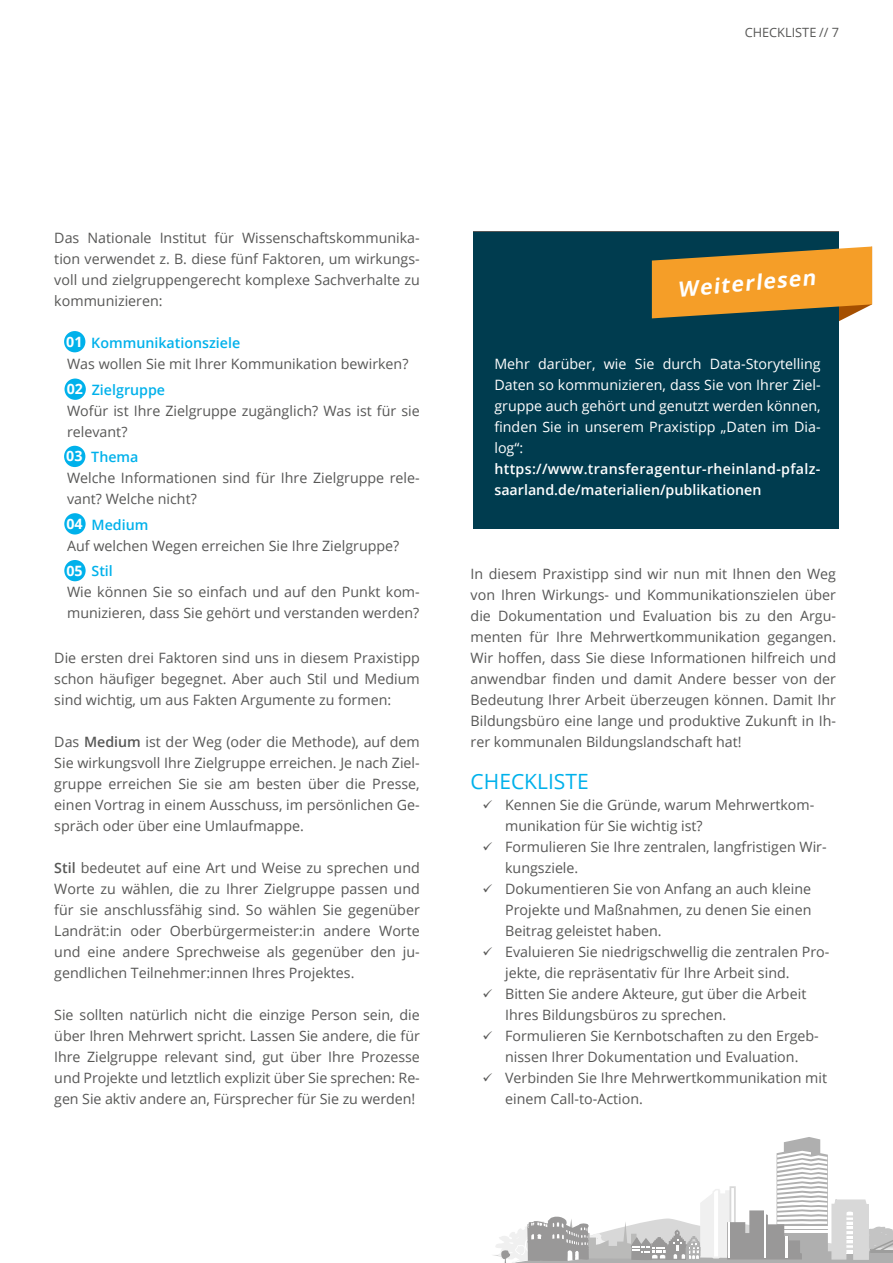
<style>
.page{position:relative;width:893px;height:1263px;background:#fff}
.page>*{position:absolute;margin:0;border:0;box-sizing:border-box;transform-origin:0 0}
.t1{font:italic 700 21px "Open Sans";color:#fff}
.Absatzformat_1{font:21px "Open Sans";color:#00b1eb}
.t2{font:14.25px/21px "Open Sans";color:#575756}
.t3{font:14.25px/21px "Open Sans";color:#fff;text-align:justify}
.t4{font:600 14.25px/21px "Open Sans";letter-spacing:.02em;color:#fff}
.t5{font:600 14.25px "Open Sans";color:#00b1eb}
.Absatzformat_1-2{font:700 14.25px "Open Sans";color:#fff}
.t6{font:12.75px "Open Sans";color:#575756}
.s1{font-weight:600}
</style>
<div class="page">
<svg style="left:493px;top:1137px;width:400px;height:126px"></svg>
<div style="left:473px;top:232px;width:366px;height:297px;background:#003c4f"></div>
<svg style="left:652px;top:246px;width:220px;height:75px"></svg>
<div style="left:64px;top:331px;width:21px;height:21px;background:#00b1eb;border-radius:50%"></div>
<div style="left:65px;top:378px;width:21px;height:22px;background:#00b1eb;border-radius:50%"></div>
<div style="left:64px;top:446px;width:21px;height:21px;background:#00b1eb;border-radius:50%"></div>
<div style="left:64px;top:513px;width:22px;height:21px;background:#00b1eb;border-radius:50%"></div>
<div style="left:64px;top:560px;width:22px;height:21px;background:#00b1eb;border-radius:50%"></div>
<p class="t6" style="left:745px;top:23px;width:96px">CHECKLISTE // 7</p>
<p class="t2" style="left:54px;top:227px;width:367px;text-align:justify">Das Nationale Institut für Wissenschaftskommunika&shy;tion verwendet z. B. diese fünf Faktoren, um wirkungs&shy;voll und zielgruppengerecht komplexe Sachverhalte zu kommunizieren:</p>
<p class="t5" style="left:91px;top:333px;width:150px">Kommunikationsziele</p>
<p class="t2" style="left:67px;top:353px;width:343px">Was wollen Sie mit Ihrer Kommunikation bewirken?</p>
<p class="t5" style="left:92px;top:380px;width:75px">Zielgruppe</p>
<p class="t2" style="left:67px;top:399px;width:354px">Wofür ist Ihre Zielgruppe zugänglich? Was ist für sie relevant?</p>
<p class="t5" style="left:91px;top:447px;width:49px">Thema</p>
<p class="t2" style="left:67px;top:467px;width:354px">Welche Informationen sind für Ihre Zielgruppe rele&shy;vant? Welche nicht?</p>
<p class="t5" style="left:92px;top:515px;width:58px">Medium</p>
<p class="t2" style="left:67px;top:534px;width:334px">Auf welchen Wegen erreichen Sie Ihre Zielgruppe?</p>
<p class="t5" style="left:92px;top:561px;width:23px">Stil</p>
<p class="t2" style="left:67px;top:581px;width:354px">Wie können Sie so einfach und auf den Punkt kom&shy;munizieren, dass Sie gehört und verstanden werden?</p>
<p class="t2" style="left:54px;top:647px;width:367px;text-align:justify">Die ersten drei Faktoren sind uns in diesem Praxistipp schon häufiger begegnet. Aber auch Stil und Medium sind wichtig, um aus Fakten Argumente zu formen:</p>
<p class="t2" style="left:54px;top:731px;width:367px;text-align:justify">Das <span class="s1">Medium</span> ist der Weg (oder die Methode), auf dem Sie wirkungsvoll Ihre Zielgruppe erreichen. Je nach Ziel&shy;gruppe erreichen Sie sie am besten über die Presse, einen Vortrag in einem Ausschuss, im persönlichen Ge&shy;spräch oder über eine Umlaufmappe.</p>
<p class="t2" style="left:54px;top:857px;width:367px;text-align:justify"><span class="s1">Stil</span> bedeutet auf eine Art und Weise zu sprechen und Worte zu wählen, die zu Ihrer Zielgruppe passen und für sie anschlussfähig sind. So wählen Sie gegenüber Landrät:in oder Oberbürgermeister:in andere Worte und eine andere Sprechweise als gegenüber den ju&shy;gendlichen Teilnehmer:innen Ihres Projektes.</p>
<p class="t2" style="left:54px;top:1004px;width:367px;text-align:justify">Sie sollten natürlich nicht die einzige Person sein, die über Ihren Mehrwert spricht. Lassen Sie andere, die für Ihre Zielgruppe relevant sind, gut über Ihre Prozesse und Projekte und letztlich explizit über Sie sprechen: Re&shy;gen Sie aktiv andere an, Fürsprecher für Sie zu werden!</p>
<p class="Absatzformat_1-2" style="left:66px;top:332px;width:18px">01</p>
<p class="Absatzformat_1-2" style="left:67px;top:379px;width:18px">02</p>
<p class="Absatzformat_1-2" style="left:66px;top:446px;width:18px">03</p>
<p class="Absatzformat_1-2" style="left:66px;top:514px;width:18px">04</p>
<p class="Absatzformat_1-2" style="left:66px;top:560px;width:18px">05</p>
<p class="t1" style="left:676px;top:274px;width:140px;rotate:-5deg">Weiterlesen</p>
<p class="t3" style="left:494px;top:353px;width:328px">Mehr darüber, wie Sie durch Data-Storytelling Daten so kommunizieren, dass Sie von Ihrer Ziel&shy;gruppe auch gehört und genutzt werden können, finden Sie in unserem Praxistipp „Daten im Dia&shy;log“:</p>
<p class="t4" style="left:494px;top:458px;width:328px">https://www.transferagentur-rheinland-pfalz&shy;saarland.de/materialien/publikationen</p>
<p class="t2" style="left:471px;top:563px;width:367px;text-align:justify">In diesem Praxistipp sind wir nun mit Ihnen den Weg von Ihren Wirkungs- und Kommunikationszielen über die Dokumentation und Evaluation bis zu den Argu&shy;menten für Ihre Mehrwertkommunikation gegangen.<br>Wir hoffen, dass Sie diese Informationen hilfreich und anwendbar finden und damit Andere besser von der Bedeutung Ihrer Arbeit überzeugen können. Damit Ihr Bildungsbüro eine lange und produktive Zukunft in Ih&shy;rer kommunalen Bildungslandschaft hat!</p>
<p class="Absatzformat_1" style="left:471px;top:767px;width:120px">CHECKLISTE</p>
<p class="t2" style="left:505px;top:794px;width:311px">Kennen Sie die Gründe, warum Mehrwertkom&shy;munikation für Sie wichtig ist?</p>
<p class="t2" style="left:505px;top:836px;width:323px">Formulieren Sie Ihre zentralen, langfristigen Wir&shy;kungsziele.</p>
<p class="t2" style="left:505px;top:878px;width:308px;text-align:justify">Dokumentieren Sie von Anfang an auch kleine Projekte und Maßnahmen, zu denen Sie einen Beitrag geleistet haben.</p>
<p class="t2" style="left:505px;top:941px;width:326px">Evaluieren Sie niedrigschwellig die zentralen Pro&shy;jekte, die repräsentativ für Ihre Arbeit sind.</p>
<p class="t2" style="left:505px;top:983px;width:303px">Bitten Sie andere Akteure, gut über die Arbeit<br>Ihres Bildungsbüros zu sprechen.</p>
<p class="t2" style="left:505px;top:1025px;width:315px">Formulieren Sie Kernbotschaften zu den Ergeb&shy;nissen Ihrer Dokumentation und Evaluation.</p>
<p class="t2" style="left:505px;top:1067px;width:323px">Verbinden Sie Ihre Mehrwertkommunikation mit einem Call-to-Action.</p>
</div>
